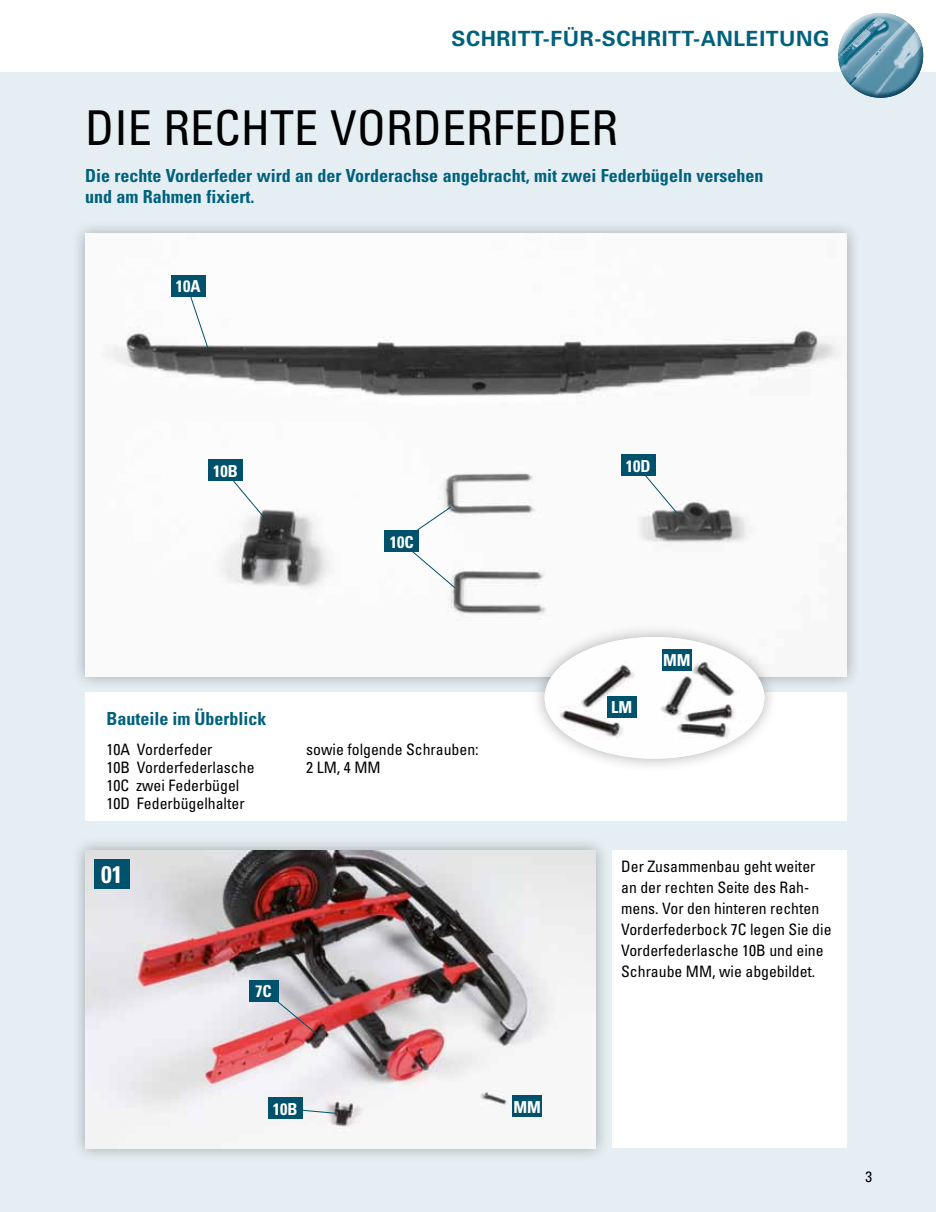
<style>
.page{position:relative;width:936px;height:1212px;background:#fff}
.page>*{position:absolute;margin:0;border:0;box-sizing:border-box;transform-origin:0 0}
.t1{font:condensed 48px "Univers";color:#000}
.t2{font:700 condensed 24px "Univers";color:#fff}
.t3{font:700 21px "Univers";letter-spacing:.03em;color:#00617d}
.t4{font:700 condensed 18px/21px "Univers";color:#00617d}
.t5{font:700 condensed 16.5px "Univers";color:#fff}
.t6{font:condensed 15.75px/21px "Univers";color:#000}
.t7{font:condensed 15px "Univers";color:#000}
</style>
<div class="page">
<div style="left:0;top:72px;width:935px;height:1140px;background:#e5eef3"></div>
<div style="left:85px;top:692px;width:761px;height:129px;background:#fff"></div>
<div style="left:612px;top:850px;width:234px;height:298px;background:#fff"></div>
<div style="left:837px;top:11px;width:85px;height:67px;background:#fff;opacity:.75"></div>
<div style="left:837px;top:26px;width:88px;height:73px;background:#00617d;opacity:.75"></div>
<div style="left:71px;top:220px;width:789px;height:470px;background:#000;opacity:.3"></div>
<img style="left:85px;top:234px;width:761px;height:442px">
<div style="left:530px;top:623px;width:248px;height:150px;background:#000;opacity:.3"></div>
<img style="left:544px;top:637px;width:220px;height:122px">
<svg style="left:186px;top:285px;width:23px;height:66px"></svg>
<div style="left:171px;top:275px;width:34px;height:21px;background:#00516b"></div>
<div style="left:606px;top:696px;width:30px;height:21px;background:#00516b"></div>
<div style="left:71px;top:836px;width:539px;height:326px;background:#000;opacity:.3"></div>
<img style="left:85px;top:850px;width:510px;height:298px">
<div style="left:94px;top:859px;width:35px;height:30px;background:#00516b"></div>
<hr style="left:935px;top:106px;width:1px;height:158px;background:#efe1e9">
<div style="left:662px;top:649px;width:29px;height:21px;background:#00516b"></div>
<svg style="left:264px;top:990px;width:53px;height:44px"></svg>
<div style="left:249px;top:980px;width:29px;height:21px;background:#00516b"></div>
<svg style="left:223px;top:469px;width:42px;height:50px"></svg>
<div style="left:208px;top:459px;width:34px;height:22px;background:#00516b"></div>
<svg style="left:636px;top:465px;width:42px;height:49px"></svg>
<div style="left:621px;top:455px;width:34px;height:21px;background:#00516b"></div>
<svg style="left:399px;top:506px;width:57px;height:83px"></svg>
<div style="left:384px;top:530px;width:34px;height:22px;background:#00516b"></div>
<svg style="left:302px;top:1108px;width:35px;height:6px"></svg>
<div style="left:268px;top:1097px;width:34px;height:22px;background:#00516b"></div>
<div style="left:512px;top:1095px;width:30px;height:21px;background:#00516b"></div>
<h3 class="t3" style="left:451px;top:26px;width:379px">SCHRITT-FÜR-SCHRITT-ANLEITUNG</h3>
<h1 class="t1" style="left:85px;top:97px;width:534px">DIE RECHTE VORDERFEDER</h1>
<p class="t4" style="left:85px;top:165px;width:679px">Die rechte Vorderfeder wird an der Vorderachse angebracht, mit zwei Federbügeln versehen und am Rahmen fixiert.</p>
<p class="t5" style="left:176px;top:276px;width:26px">10A</p>
<p class="t5" style="left:213px;top:461px;width:26px">10B</p>
<p class="t5" style="left:625px;top:456px;width:26px">10D</p>
<p class="t5" style="left:389px;top:532px;width:25px">10C</p>
<p class="t4" style="left:106px;top:707px;width:162px">Bauteile im Überblick</p>
<p class="t6" style="left:106px;top:740px;width:150px;line-height:18px">10A Vorderfeder<br>10B Vorderfederlasche<br>10C zwei Federbügel<br>10D Federbügelhalter</p>
<p class="t6" style="left:306px;top:740px;width:174px;line-height:18px">sowie folgende Schrauben:<br>2 LM, 4 MM</p>
<h2 class="t2" style="left:101px;top:860px;width:23px">01</h2>
<p class="t5" style="left:255px;top:981px;width:18px">7C</p>
<p class="t5" style="left:273px;top:1099px;width:26px">10B</p>
<p class="t5" style="left:513px;top:1096px;width:29px">MM</p>
<p class="t5" style="left:611px;top:697px;width:23px">LM</p>
<p class="t5" style="left:663px;top:650px;width:29px">MM</p>
<p class="t6" style="left:621px;top:855px;width:212px">Der Zusammenbau geht weiter an der rechten Seite des Rah&shy;mens. Vor den hinteren rechten<br>Vorderfederbock 7C legen Sie die<br>Vorderfederlasche 10B und eine<br>Schraube MM, wie abgebildet.</p>
<p class="t7" style="left:865px;top:1167px;width:8px">3</p>
</div>
